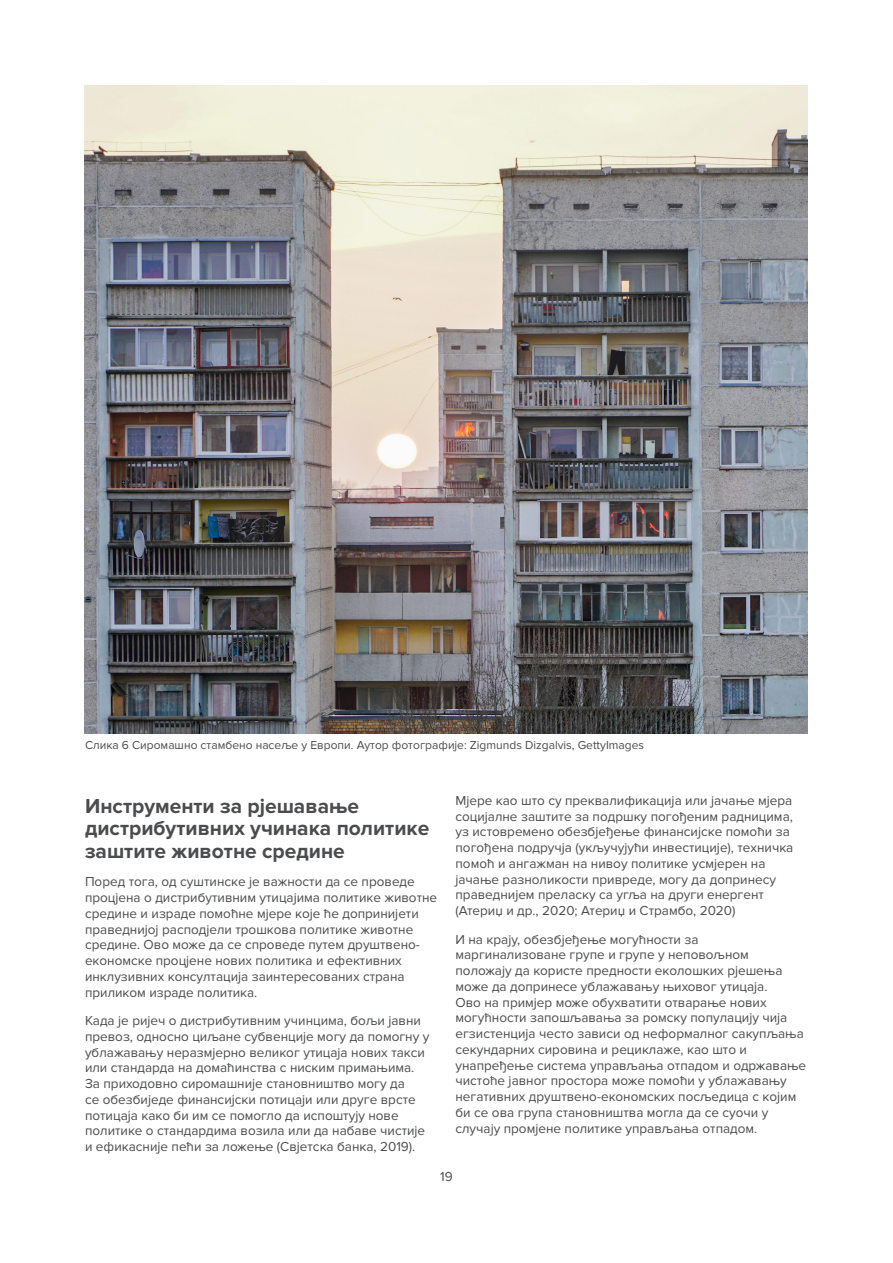
<style>
.page{position:relative;width:893px;height:1263px;background:#fff}
.page>*{position:absolute;margin:0;border:0;box-sizing:border-box;transform-origin:0 0}
.Header_2{font:700 21px/22.5px "Proxima Nova";color:#4b4c4d}
.Main_text{font:13.5px/15.8px "Proxima Nova";color:#4b4c4d}
.Imag_caption{font:12px "Proxima Nova";color:#4b4c4d}
</style>
<div class="page">
<img style="left:85px;top:85px;width:723px;height:649px">
<p class="Imag_caption" style="left:85px;top:738px;width:561px">Слика 6 Сиромашно стамбено насеље у Европи. Аутор фотографије: Zigmunds Dizgalvis, GettyImages</p>
<p class="Header_2" style="left:85px;top:795px;width:346px">Инструменти за рјешавање дистрибутивних учинака политике заштите животне средине</p>
<p class="Main_text" style="left:85px;top:874px;width:354px">Поред тога, од суштинске је важности да се проведе процјена о дистрибутивним утицајима политике животне средине и израде помоћне мјере које ће допринијети праведнијој расподјели трошкова политике животне средине. Ово може да се спроведе путем друштвено&shy;економске процјене нових политика и ефективних инклузивних консултација заинтересованих страна приликом израде политика.</p>
<p class="Main_text" style="left:85px;top:1013px;width:346px">Када је ријеч о дистрибутивним учинцима, бољи јавни превоз, односно циљане субвенције могу да помогну у ублажавању неразмјерно великог утицаја нових такси или стандарда на домаћинства с ниским примањима.<br>За приходовно сиромашније становништво могу да<br>се обезбиједе финансијски потицаји или друге врсте потицаја како би им се помогло да испоштују нове политике о стандардима возила или да набаве чистије и ефикасније пећи за ложење (Свјетска банка, 2019).</p>
<p class="Main_text" style="left:455px;top:793px;width:339px">Мјере као што су преквалификација или јачање мјера социјалне заштите за подршку погођеним радницима, уз истовремено обезбјеђење финансијске помоћи за погођена подручја (укључујући инвестиције), техничка помоћ и ангажман на нивоу политике усмјерен на јачање разноликости привреде, могу да допринесу праведнијем преласку са угља на други енергент (Атериџ и др., 2020; Атериџ и Страмбо, 2020)</p>
<p class="Main_text" style="left:455px;top:931px;width:352px">И на крају, обезбјеђење могућности за маргинализоване групе и групе у неповољном положају да користе предности еколошких рјешења може да допринесе ублажавању њиховог утицаја.<br>Ово на примјер може обухватити отварање нових могућности запошљавања за ромску популацију чија егзистенција често зависи од неформалног сакупљања секундарних сировина и рециклаже, као што и унапређење система управљања отпадом и одржавање чистоће јавног простора може помоћи у ублажавању негативних друштвено-економских посљедица с којим би се ова група становништва могла да се суочи у случају промјене политике управљања отпадом.</p>
<p class="Main_text" style="left:440px;top:1169px;width:14px">19</p>
</div>
